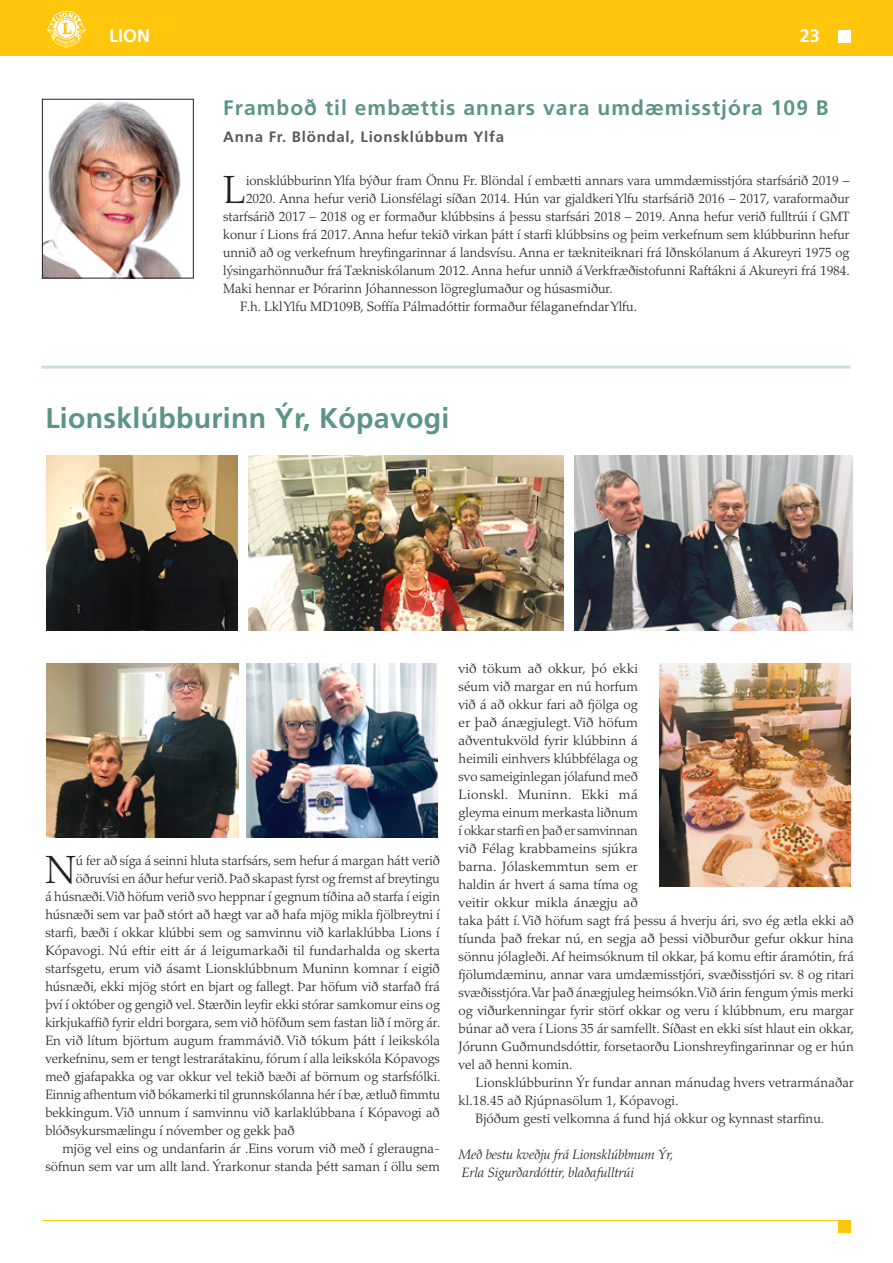
<style>
.page{position:relative;width:893px;height:1263px;background:#fff}
.page>*{position:absolute;margin:0;border:0;box-sizing:border-box;transform-origin:0 0}
.t1{font:300 39.15px "Palatino";color:#231f20}
.t2{font:700 28.5px "Frutiger";letter-spacing:.01em;color:#5c9488}
.t3{font:700 21px "Frutiger";letter-spacing:.05em;color:#5c9488}
.t4{font:700 18px "Frutiger";color:#fff}
.t5{font:700 15px "Frutiger";letter-spacing:.05em;color:#58595b}
.t6{font:300 13.5px/18px "Palatino";color:#231f20}
.t7{font:300 13.5px "Palatino";color:#231f20;scale:.96 1}
.t8{font:italic 300 13.5px/18px "Palatino";color:#231f20}
</style>
<div class="page">
<div style="left:0;top:0;width:893px;height:55px;background:#ffc60b"></div>
<hr style="left:43px;top:1220px;width:807px;height:1px;background:#ffc60b">
<div style="left:838px;top:1220px;width:12px;height:13px;background:#ffc60b"></div>
<div style="left:838px;top:30px;width:12px;height:13px;background:#fff"></div>
<svg style="left:47px;top:11px;width:39px;height:37px"></svg>
<hr style="left:41px;top:366px;width:809px;height:3px;background:#5c9488">
<img style="left:44px;top:101px;width:137px;height:175px">
<div style="left:42px;top:99px;width:151px;height:179px;border:1px solid #231f20"></div>
<img style="left:46px;top:456px;width:192px;height:174px">
<img style="left:47px;top:663px;width:191px;height:175px">
<img style="left:659px;top:663px;width:191px;height:224px">
<img style="left:249px;top:456px;width:314px;height:174px">
<img style="left:574px;top:456px;width:279px;height:174px">
<img style="left:247px;top:663px;width:191px;height:175px">
<h3 class="t4" style="left:109px;top:26px;width:43px">LION</h3>
<h3 class="t4" style="left:800px;top:26px;width:22px">23</h3>
<h3 class="t3" style="left:223px;top:96px;width:607px">Framboð til embættis annars vara umdæmisstjóra 109 B</h3>
<p class="t5" style="left:223px;top:128px;width:282px">Anna Fr. Blöndal, Lionsklúbbum Ylfa</p>
<h1 class="t1" style="left:223px;top:167px;width:24px">L</h1>
<p class="t6" style="left:246px;top:171px;width:605px">ionsklúbburinn Ylfa býður fram Önnu Fr. Blöndal í embætti annars vara ummdæmisstjóra starfsárið 2019 –</p>
<p class="t6" style="left:246px;top:189px;width:605px">2020. Anna hefur verið Lionsfélagi síðan 2014. Hún var gjaldkeri Ylfu starfsárið 2016 – 2017, varaformaður</p>
<p class="t6" style="left:223px;top:207px;width:628px">starfsárið 2017 – 2018 og er formaður klúbbsins á þessu starfsári 2018 – 2019. Anna hefur verið fulltrúi í GMT</p>
<p class="t6" style="left:223px;top:225px;width:628px">konur í Lions frá 2017. Anna hefur tekið virkan þátt í starfi klúbbsins og þeim verkefnum sem klúbburinn hefur</p>
<p class="t6" style="left:223px;top:243px;width:628px">unnið að og verkefnum hreyfingarinnar á landsvísu. Anna er tækniteiknari frá Iðnskólanum á Akureyri 1975 og</p>
<p class="t6" style="left:223px;top:261px;width:628px">lýsingarhönnuður frá Tækniskólanum 2012. Anna hefur unnið á Verkfræðistofunni Raftákni á Akureyri frá 1984.</p>
<p class="t6" style="left:223px;top:279px;width:391px">Maki hennar er Þórarinn Jóhannesson lögreglumaður og húsasmiður.</p>
<p class="t6" style="left:240px;top:297px;width:398px">F.h. Lkl Ylfu MD109B, Soffía Pálmadóttir formaður félaganefndar Ylfu.</p>
<h2 class="t2" style="left:45px;top:402px;width:406px">Lionsklúbburinn Ýr, Kópavogi</h2>
<h1 class="t1" style="left:45px;top:847px;width:32px">N</h1>
<p class="t6" style="left:76px;top:852px;width:365px">ú fer að síga á seinni hluta starfsárs, sem hefur á margan hátt verið</p>
<p class="t7" style="left:76px;top:871px;width:381px">öðruvísi en áður hefur verið. Það skapast fyrst og fremst af breytingu</p>
<p class="t6" style="left:45px;top:888px;width:396px">á húsnæði. Við höfum verið svo heppnar í gegnum tíðina að starfa í eigin</p>
<p class="t6" style="left:45px;top:906px;width:396px">húsnæði sem var það stórt að hægt var að hafa mjög mikla fjölbreytni í</p>
<p class="t6" style="left:45px;top:924px;width:396px">starfi, bæði í okkar klúbbi sem og samvinnu við karlaklúbba Lions í</p>
<p class="t6" style="left:45px;top:942px;width:396px">Kópavogi. Nú eftir eitt ár á leigumarkaði til fundarhalda og skerta</p>
<p class="t6" style="left:45px;top:960px;width:396px">starfsgetu, erum við ásamt Lionsklúbbnum Muninn komnar í eigið</p>
<p class="t6" style="left:45px;top:978px;width:396px">húsnæði, ekki mjög stórt en bjart og fallegt. Þar höfum við starfað frá</p>
<p class="t6" style="left:45px;top:996px;width:396px">því í október og gengið vel. Stærðin leyfir ekki stórar samkomur eins og</p>
<p class="t6" style="left:45px;top:1014px;width:396px">kirkjukaffið fyrir eldri borgara, sem við höfðum sem fastan lið í mörg ár.</p>
<p class="t6" style="left:45px;top:1032px;width:396px">En við lítum björtum augum frammávið. Við tókum þátt í leikskóla</p>
<p class="t6" style="left:45px;top:1050px;width:396px">verkefninu, sem er tengt lestrarátakinu, fórum í alla leikskóla Kópavogs</p>
<p class="t6" style="left:45px;top:1068px;width:397px">með gjafapakka og var okkur vel tekið bæði af börnum og starfsfólki.</p>
<p class="t7" style="left:45px;top:1087px;width:413px">Einnig afhentum við bókamerki til grunnskólanna hér í bæ, ætluð fimmtu</p>
<p class="t6" style="left:45px;top:1104px;width:396px">bekkingum. Við unnum í samvinnu við karlaklúbbana í Kópavogi að</p>
<p class="t6" style="left:45px;top:1122px;width:251px">blóðsykursmælingu í nóvember og gekk það</p>
<p class="t6" style="left:62px;top:1140px;width:377px">mjög vel eins og undanfarin ár .Eins vorum við með í gleraugna-</p>
<p class="t6" style="left:45px;top:1158px;width:396px">söfnun sem var um allt land. Ýrarkonur standa þétt saman í öllu sem</p>
<p class="t6" style="left:459px;top:660px;width:397px">við tökum að okkur, þó ekki<br>séum við margar en nú horfum<br>við á að okkur fari að fjölga og<br>er það ánægjulegt. Við höfum<br>aðventukvöld fyrir klúbbinn á<br>heimili einhvers klúbbfélaga og<br>svo sameiginlegan jólafund með<br>Lionskl. Muninn. Ekki má<br>gleyma einum merkasta liðnum<br>í okkar starfi en það er samvinnan<br>við Félag krabbameins sjúkra<br>barna. Jólaskemmtun sem er<br>haldin ár hvert á sama tíma og<br>veitir okkur mikla ánægju að<br>taka þátt í. Við höfum sagt frá þessu á hverju ári, svo ég ætla ekki að tíunda það frekar nú, en segja að þessi viðburður gefur okkur hina sönnu jólagleði. Af heimsóknum til okkar, þá komu eftir áramótin, frá fjölumdæminu, annar vara umdæmisstjóri, svæðisstjóri sv. 8 og ritari svæðisstjóra. Var það ánægjuleg heimsókn. Við árin fengum ýmis merki og viðurkenningar fyrir störf okkar og veru í klúbbnum, eru margar búnar að vera í Lions 35 ár samfellt. Síðast en ekki síst hlaut ein okkar, Jórunn Guðmundsdóttir, forsetaorðu Lionshreyfingarinnar og er hún vel að henni komin.</p>
<p class="t6" style="left:476px;top:1074px;width:380px">Lionsklúbburinn Ýr fundar annan mánudag hvers vetrarmánaðar</p>
<p class="t6" style="left:459px;top:1092px;width:221px">kl.18.45 að Rjúpnasölum 1, Kópavogi.</p>
<p class="t6" style="left:476px;top:1110px;width:350px">Bjóðum gesti velkomna á fund hjá okkur og kynnast starfinu.</p>
<p class="t8" style="left:459px;top:1146px;width:216px">Með bestu kveðju frá Lionsklúbbnum Ýr,<br>Erla Sigurðardóttir, blaðafulltrúi</p>
</div>
